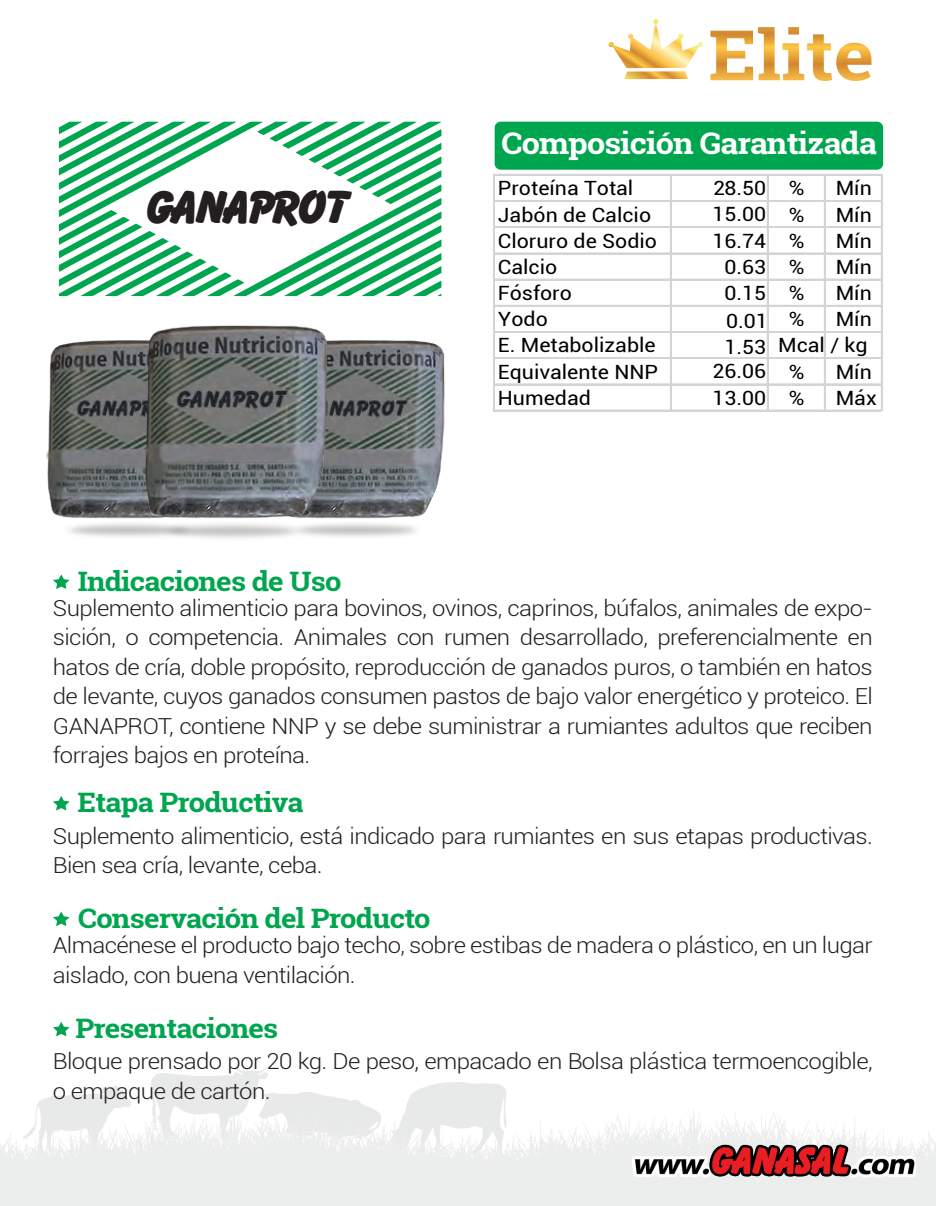
<style>
.page{position:relative;width:936px;height:1206px;background:#fff}
.page>*{position:absolute;margin:0;border:0;box-sizing:border-box;transform-origin:0 0}
.t1{font:45.9px "Bazooka";letter-spacing:-.05em;color:#231f20;scale:1.09 1}
.t2{font:700 29.85px "Roboto Slab";letter-spacing:-.025em;color:#fff;scale:1.09 1}
.t3{font:700 26.85px "Roboto Slab";letter-spacing:-.025em;color:#00a54f;scale:1.09 1}
.t4{font:300 22.05px/29.4px "Roboto";letter-spacing:-.025em;color:#231f20;scale:1.09 1}
.t5{font:19.65px/26.1px "Roboto";color:#000001;text-align:right;scale:1.09 1}
</style>
<div class="page">
<svg style="left:37px;top:1086px;width:94px;height:22px"></svg>
<svg style="left:406px;top:1082px;width:100px;height:26px;background:#ebebeb"></svg>
<svg style="left:151px;top:1065px;width:219px;height:43px"></svg>
<svg style="left:0;top:1108px;width:935px;height:97px;fill:#eceded"></svg>
<svg style="left:53px;top:574px;width:17px;height:15px"></svg>
<svg style="left:53px;top:796px;width:17px;height:14px"></svg>
<svg style="left:59px;top:121px;width:382px;height:175px"></svg>
<div style="left:494px;top:122px;width:388px;height:48px;background:#00a54f;border-radius:6px"></div>
<hr style="left:493px;top:174px;width:387px;height:2px;background:#d1d5d4">
<hr style="left:493px;top:200px;width:387px;height:2px;background:#d1d5d4">
<hr style="left:493px;top:226px;width:387px;height:1px;background:#d1d5d4">
<hr style="left:493px;top:227px;width:387px;height:1px;background:#d1d5d4">
<hr style="left:493px;top:252px;width:387px;height:1px;background:#d1d5d4">
<hr style="left:493px;top:253px;width:387px;height:1px;background:#d1d5d4">
<hr style="left:493px;top:279px;width:387px;height:1px;background:#d1d5d4">
<hr style="left:493px;top:305px;width:387px;height:1px;background:#d1d5d4">
<hr style="left:493px;top:331px;width:387px;height:2px;background:#d1d5d4">
<hr style="left:493px;top:357px;width:387px;height:2px;background:#d1d5d4">
<hr style="left:493px;top:383px;width:387px;height:1px;background:#d1d5d4">
<hr style="left:493px;top:384px;width:387px;height:1px;background:#d1d5d4">
<hr style="left:493px;top:409px;width:387px;height:1px;background:#d1d5d4">
<hr style="left:493px;top:410px;width:387px;height:1px;background:#d1d5d4">
<hr style="left:493px;top:174px;width:2px;height:237px;background:#d1d5d4">
<hr style="left:669px;top:174px;width:1px;height:236px;background:#d1d5d4">
<hr style="left:670px;top:174px;width:1px;height:237px;background:#d1d5d4">
<hr style="left:766px;top:174px;width:2px;height:237px;background:#d1d5d4">
<hr style="left:823px;top:174px;width:2px;height:237px;background:#d1d5d4">
<hr style="left:880px;top:174px;width:2px;height:237px;background:#d1d5d4">
<img style="left:626px;top:1116px;width:289px;height:85px">
<svg style="left:53px;top:911px;width:17px;height:14px"></svg>
<img style="left:350px;top:340px;width:95px;height:197px">
<img style="left:46px;top:340px;width:88px;height:197px">
<img style="left:134px;top:325px;width:216px;height:214px">
<svg style="left:53px;top:1022px;width:17px;height:14px"></svg>
<svg style="left:710px;top:27px;width:161px;height:54px"></svg>
<svg style="left:608px;top:19px;width:95px;height:60px"></svg>
<h1 class="t1" style="left:147px;top:182px;width:186px">GANAPROT</h1>
<p class="t3" style="left:78px;top:562px;width:243px">Indicaciones de Uso</p>
<h2 class="t2" style="left:501px;top:123px;width:345px">Composición Garantizada</h2>
<p class="t5" style="left:497px;top:174px;width:126px">Proteína Total</p>
<p class="t5" style="left:712px;top:174px;width:51px">28.50<br>15.00<br>16.74<br>0.63<br>0.15</p>
<p class="t5" style="left:712px;top:307px;width:52px;line-height:25.3px">0.01<br>1.53<br>26.06</p>
<p class="t5" style="left:712px;top:384px;width:51px">13.00</p>
<p class="t5" style="left:788px;top:174px;width:16px">%</p>
<p class="t5" style="left:835px;top:174px;width:35px">Mín</p>
<p class="t5" style="left:497px;top:201px;width:142px">Jabón de Calcio</p>
<p class="t5" style="left:788px;top:201px;width:16px">%</p>
<p class="t5" style="left:835px;top:201px;width:35px">Mín</p>
<p class="t5" style="left:497px;top:227px;width:147px">Cloruro de Sodio</p>
<p class="t5" style="left:788px;top:227px;width:16px">%</p>
<p class="t5" style="left:835px;top:227px;width:35px">Mín</p>
<p class="t5" style="left:497px;top:253px;width:56px">Calcio</p>
<p class="t5" style="left:788px;top:253px;width:16px">%</p>
<p class="t5" style="left:835px;top:253px;width:35px">Mín</p>
<p class="t5" style="left:497px;top:279px;width:69px">Fósforo</p>
<p class="t5" style="left:788px;top:279px;width:16px">%</p>
<p class="t5" style="left:835px;top:279px;width:35px">Mín</p>
<p class="t5" style="left:497px;top:305px;width:47px">Yodo</p>
<p class="t5" style="left:788px;top:305px;width:16px">%</p>
<p class="t5" style="left:835px;top:305px;width:35px">Mín</p>
<p class="t5" style="left:497px;top:331px;width:148px;text-align:left">E. Metabolizable<br>Equivalente NNP</p>
<p class="t5" style="left:777px;top:331px;width:84px">Mcal / kg</p>
<p class="t5" style="left:788px;top:358px;width:16px">%</p>
<p class="t5" style="left:835px;top:358px;width:35px">Mín</p>
<p class="t5" style="left:497px;top:384px;width:87px">Humedad</p>
<p class="t5" style="left:788px;top:384px;width:16px">%</p>
<p class="t5" style="left:835px;top:384px;width:39px">Máx</p>
<p class="t4" style="left:53px;top:592px;width:753px;text-align:justify">Suplemento alimenticio para bovinos, ovinos, caprinos, búfalos, animales de expo&shy;sición, o competencia. Animales con rumen desarrollado, preferencialmente en hatos de cría, doble propósito, reproducción de ganados puros, o también en hatos de levante, cuyos ganados consumen pastos de bajo valor energético y proteico. El GANAPROT, contiene NNP y se debe suministrar a rumiantes adultos que reciben forrajes bajos en proteína.</p>
<p class="t3" style="left:77px;top:784px;width:209px">Etapa Productiva</p>
<p class="t4" style="left:53px;top:820px;width:753px">Suplemento alimenticio, está indicado para rumiantes en sus etapas productivas.<br>Bien sea cría, levante, ceba.</p>
<p class="t3" style="left:78px;top:899px;width:324px">Conservación del Producto</p>
<p class="t4" style="left:53px;top:929px;width:753px">Almacénese el producto bajo techo, sobre estibas de madera o plástico, en un lugar aislado, con buena ventilación.</p>
<p class="t3" style="left:75px;top:1009px;width:187px">Presentaciones</p>
<p class="t4" style="left:53px;top:1045px;width:753px">Bloque prensado por 20 kg. De peso, empacado en Bolsa plástica termoencogible, o empaque de cartón.</p>
</div>
